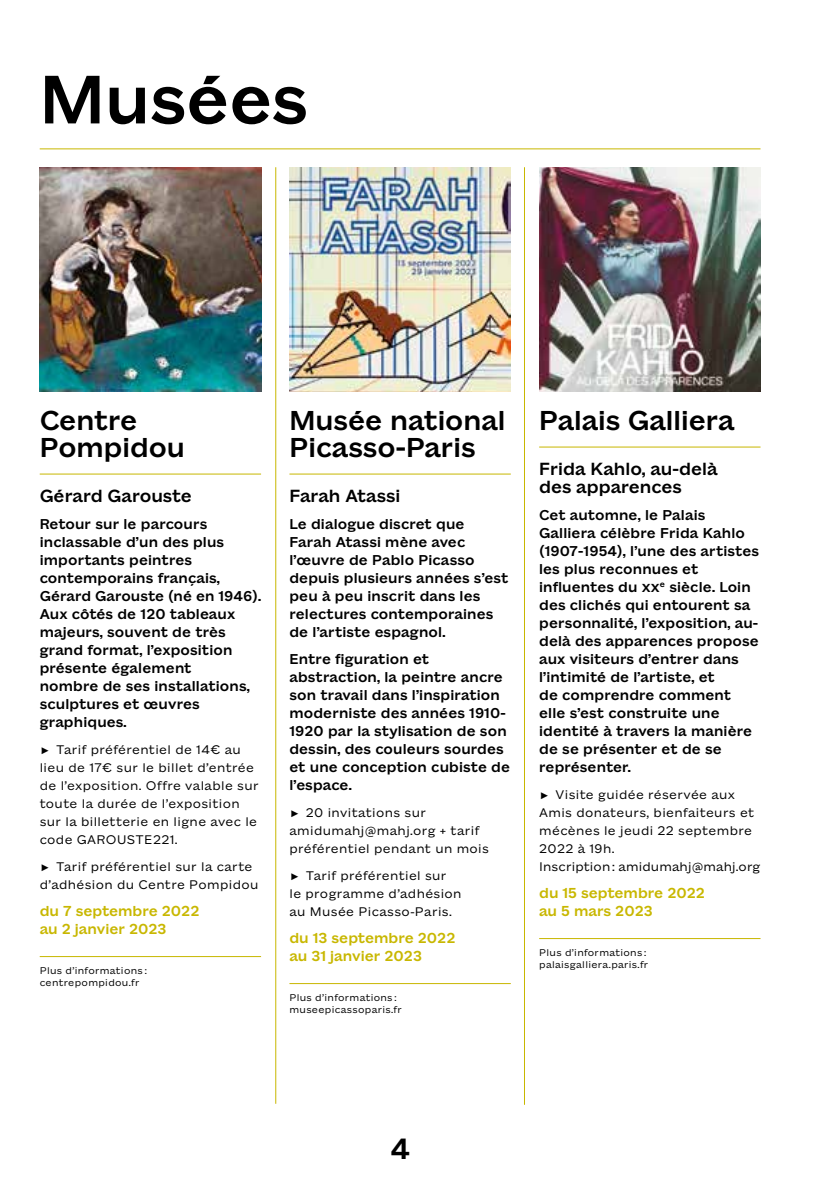
<style>
.page{position:relative;width:840px;height:1191px;background:#fff}
.page>*{position:absolute;margin:0;border:0;box-sizing:border-box;transform-origin:0 0}
.t1{font:500 70px "Mahj";color:#000}
.t2{font:500 30px "Mahj";color:#000}
.t3{font:500 28px/27px "Mahj";color:#000}
.t4{font:500 18px/18px "Mahj";color:#000}
.t5{font:500 14.8px/18px "Mahj";color:#c8b700}
.t6{font:500 14.6px/18px "Mahj";letter-spacing:.01em;color:#000}
.t7{font:12.8px/18px "Mahj";letter-spacing:.03em;color:#000}
.t8{font:10px/12px "Mahj";letter-spacing:.03em;color:#000}
.s1{font-weight:500}
</style>
<div class="page">
<hr style="left:40px;top:148px;width:720px;height:1px;background:#c8b700">
<hr style="left:40px;top:473px;width:221px;height:1px;background:#c8b700">
<hr style="left:40px;top:956px;width:221px;height:1px;background:#c8b700">
<hr style="left:289px;top:473px;width:221px;height:1px;background:#c8b700">
<hr style="left:289px;top:983px;width:221px;height:1px;background:#c8b700">
<hr style="left:539px;top:446px;width:221px;height:1px;background:#c8b700">
<hr style="left:539px;top:938px;width:221px;height:1px;background:#c8b700">
<hr style="left:275px;top:167px;width:1px;height:936px;background:#c8b700">
<hr style="left:523px;top:167px;width:1px;height:937px;background:#c8b700">
<img style="left:40px;top:167px;width:221px;height:224px">
<img style="left:289px;top:167px;width:221px;height:224px">
<img style="left:539px;top:167px;width:221px;height:224px">
<h1 class="t1" style="left:40px;top:36px;width:269px">Musées</h1>
<h3 class="t3" style="left:40px;top:403px;width:147px">Centre<br>Pompidou</h3>
<p class="t4" style="left:40px;top:484px;width:154px">Gérard Garouste</p>
<p class="t6" style="left:40px;top:513px;width:223px">Retour sur le parcours inclassable d’un des plus importants peintres contemporains français,<br>Gérard Garouste (né en 1946).<br>Aux côtés de 120 tableaux majeurs, souvent de très grand format, l’exposition présente également<br>nombre de ses installations, sculptures et œuvres graphiques.</p>
<p class="t7" style="left:40px;top:739px;width:220px"><span class="s1">▶</span> Tarif préférentiel de 14€ au lieu de 17€ sur le billet d’entrée de l’exposition. Offre valable sur toute la durée de l’exposition sur la billetterie en ligne avec le code GAROUSTE221.</p>
<p class="t7" style="left:40px;top:856px;width:220px"><span class="s1">▶</span> Tarif préférentiel sur la carte d’adhésion du Centre Pompidou</p>
<p class="t5" style="left:40px;top:900px;width:161px">du 7 septembre 2022 au 2 janvier 2023</p>
<p class="t8" style="left:40px;top:963px;width:109px">Plus d’informations : centrepompidou.fr</p>
<h3 class="t3" style="left:289px;top:403px;width:217px">Musée national<br>Picasso-Paris</h3>
<p class="t4" style="left:289px;top:484px;width:112px">Farah Atassi</p>
<p class="t6" style="left:289px;top:513px;width:220px">Le dialogue discret que<br>Farah Atassi mène avec l’œuvre de Pablo Picasso depuis plusieurs années s’est peu à peu inscrit dans les relectures contemporaines de l’artiste espagnol.</p>
<p class="t6" style="left:289px;top:648px;width:222px">Entre figuration et abstraction, la peintre ancre son travail dans l’inspiration moderniste des années 1910-<br>1920 par la stylisation de son dessin, des couleurs sourdes et une conception cubiste de l’espace.</p>
<p class="t7" style="left:289px;top:802px;width:201px"><span class="s1">▶</span> 20 invitations sur amidumahj@mahj.org + tarif préférentiel pendant un mois</p>
<p class="t7" style="left:289px;top:865px;width:173px"><span class="s1">▶</span> Tarif préférentiel sur<br>le programme d’adhésion au Musée Picasso-Paris.</p>
<p class="t5" style="left:289px;top:927px;width:167px">du 13 septembre 2022 au 31 janvier 2023</p>
<p class="t8" style="left:289px;top:990px;width:114px">Plus d’informations : museepicassoparis.fr</p>
<h3 class="t3" style="left:539px;top:403px;width:197px">Palais Galliera</h3>
<p class="t4" style="left:539px;top:457px;width:180px">Frida Kahlo, au-delà des apparences</p>
<p class="t6" style="left:539px;top:504px;width:221px">Cet automne, le Palais<br>Galliera célèbre Frida Kahlo (1907-1954), l’une des artistes les plus reconnues et influentes du xx<sup>e</sup> siècle. Loin des clichés qui entourent sa personnalité, l’exposition, au&shy;delà des apparences propose aux visiteurs d’entrer dans l’intimité de l’artiste, et<br>de comprendre comment elle s’est construite une identité à travers la manière de se présenter et de se représenter.</p>
<p class="t7" style="left:539px;top:784px;width:223px"><span class="s1">▶</span> Visite guidée réservée aux<br>Amis donateurs, bienfaiteurs et mécènes le jeudi 22 septembre<br>2022 à 19h.<br>Inscription: amidumahj@mahj.org</p>
<p class="t5" style="left:539px;top:882px;width:167px">du 15 septembre 2022 au 5 mars 2023</p>
<p class="t8" style="left:539px;top:945px;width:111px">Plus d’informations : palaisgalliera.paris.fr</p>
<h2 class="t2" style="left:390px;top:1121px;width:21px">4</h2>
</div>
